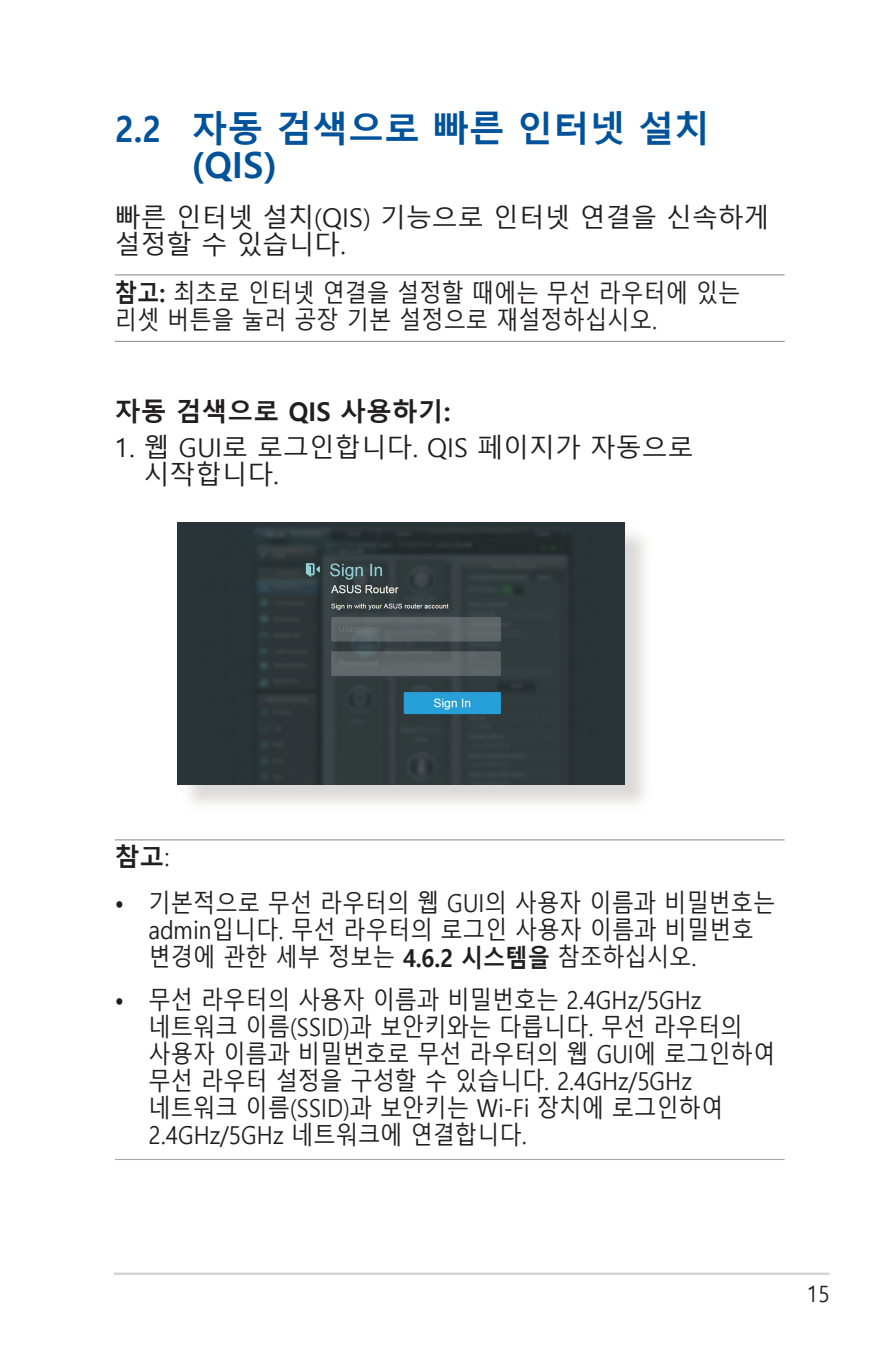
<style>
.page{position:relative;width:893px;height:1346px;background:#fff}
.page>*{position:absolute;margin:0;border:0;box-sizing:border-box;transform-origin:0 0}
.t1{font:700 36px/36px "Malgun Gothic";color:#00529b}
.t2{font:25.88px/27px "Malgun Gothic";color:#221e1f}
.t3{font:700 25.88px "Malgun Gothic";color:#221e1f}
.t4{font:24.75px/27px "Malgun Gothic";color:#221e1f;scale:.9 1}
.t5{font:700 24.75px "Malgun Gothic";color:#221e1f}
.t6{font:22.5px "Malgun Gothic";color:#231f20;scale:.9 1}
.s1{color:#01529a}
.s2{font-weight:700}
.s3{font-weight:400;color:#231f20}
.s4{color:#231f20}
</style>
<div class="page">
<hr style="left:114px;top:1272px;width:715px;height:3px;background:#d1d2d4">
<hr style="left:115px;top:274px;width:670px;height:1px;background:#939598">
<hr style="left:115px;top:341px;width:670px;height:1px;background:#939598">
<hr style="left:115px;top:839px;width:670px;height:1px;background:#939598">
<hr style="left:115px;top:1159px;width:670px;height:1px;background:#a8a9ad">
<div style="left:181px;top:526px;width:471px;height:286px;background:#cfcecb;opacity:.75"></div>
<img style="left:177px;top:522px;width:447px;height:262px">
<h1 class="t1" style="left:191px;top:111px;width:520px;text-indent:-76px"><span class="s1">2.2</span> 자동 검색으로 빠른 인터넷 설치 (QIS)</h1>
<p class="t2" style="left:115px;top:204px;width:656px">빠른 인터넷 설치(QIS) 기능으로 인터넷 연결을 신속하게 설정할 수 있습니다.</p>
<p class="t4" style="left:115px;top:280px;width:696px"><span class="s2">참고:</span> 최초로 인터넷 연결을 설정할 때에는 무선 라우터에 있는 리셋 버튼을 눌러 공장 기본 설정으로 재설정하십시오.</p>
<p class="t3" style="left:115px;top:396px;width:337px">자동 검색으로 QIS 사용하기:</p>
<p class="t2" style="left:144px;top:434px;width:551px;text-indent:-29px">1. 웹 GUI로 로그인합니다. QIS 페이지가 자동으로 시작합니다.</p>
<p class="t5" style="left:115px;top:843px;width:56px">참고<span class="s3">:</span></p>
<p class="t4" style="left:149px;top:890px;width:698px;text-indent:-34px"><span class="s4">•</span> 기본적으로 무선 라우터의 웹 GUI의 사용자 이름과 비밀번호는 admin입니다. 무선 라우터의 로그인 사용자 이름과 비밀번호 변경에 관한 세부 정보는 <span class="s2">4.6.2 시스템을</span> 참조하십시오.</p>
<p class="t4" style="left:149px;top:987px;width:698px;text-indent:-34px">• 무선 라우터의 사용자 이름과 비밀번호는 2.4GHz/5GHz 네트워크 이름(SSID)과 보안키와는 다릅니다. 무선 라우터의 사용자 이름과 비밀번호로 무선 라우터의 웹 GUI에 로그인하여 무선 라우터 설정을 구성할 수 있습니다. 2.4GHz/5GHz 네트워크 이름(SSID)과 보안키는 Wi-Fi 장치에 로그인하여<br>2.4GHz/5GHz 네트워크에 연결합니다.</p>
<p class="t6" style="left:807px;top:1281px;width:26px">15</p>
</div>
